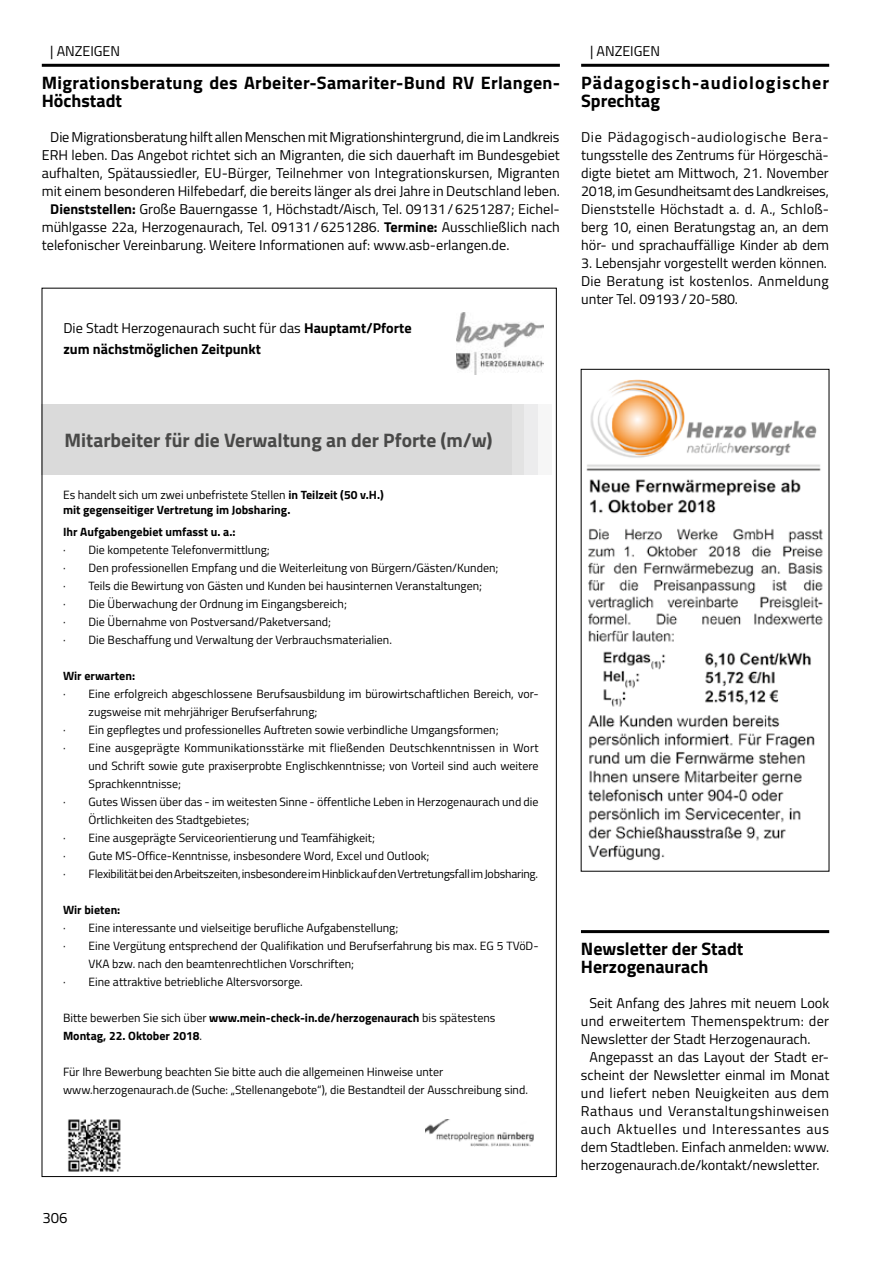
<style>
.page{position:relative;width:893px;height:1263px;background:#fff}
.page>*{position:absolute;margin:0;border:0;box-sizing:border-box;transform-origin:0 0}
.t1{font:700 19.5px "Titillium";color:#494948}
.t2{font:700 18px/18px "Titillium";letter-spacing:.015em;color:#000}
.t3{font:700 18px/18px "Titillium";letter-spacing:.06em;color:#000}
.t4{font:15px "Titillium";color:#000}
.t5{font:14.25px/18px "Titillium";color:#000;text-align:justify}
.t6{font:700 14.25px/21px "Titillium";color:#000}
.t7{font:14.25px "Titillium";letter-spacing:.03em;color:#000}
.t8{font:14.25px "Titillium";letter-spacing:.02em;color:#000}
.t9{font:14.25px "Titillium";letter-spacing:.04em;color:#000}
.t10{font:12px/18px "Titillium";color:#000}
.t11{font:700 12px/18px "Titillium";color:#000}
.t12{font:12px "Titillium";letter-spacing:-.02em;color:#000}
.s1{font-weight:700}
.s2{font-weight:400}
</style>
<div class="page">
<img style="left:586px;top:379px;width:237px;height:482px">
<hr style="left:42px;top:64px;width:518px;height:3px;background:#000">
<hr style="left:581px;top:64px;width:248px;height:3px;background:#000">
<div style="left:185px;top:404px;width:366px;height:71px;background:#f6f6f6"></div>
<div style="left:179px;top:404px;width:359px;height:71px;background:#ececed"></div>
<div style="left:179px;top:404px;width:344px;height:71px;background:#e3e3e3"></div>
<div style="left:42px;top:404px;width:470px;height:71px;background:#dadada"></div>
<img style="left:426px;top:1120px;width:108px;height:26px">
<img style="left:456px;top:312px;width:87px;height:63px">
<img style="left:68px;top:1119px;width:53px;height:53px">
<hr style="left:581px;top:930px;width:248px;height:3px;background:#000">
<p class="t5" style="left:50px;top:42px;width:71px">| ANZEIGEN</p>
<h2 class="t2" style="left:42px;top:73px;width:520px">Migrationsberatung des Arbeiter-Samariter-Bund RV Erlangen-<br>Höchstadt</h2>
<p class="t5" style="left:50px;top:127px;width:511px">Die Migrationsberatung hilft allen Menschen mit Migrationshintergrund, die im Landkreis</p>
<p class="t5" style="left:42px;top:145px;width:520px">ERH leben. Das Angebot richtet sich an Migranten, die sich dauerhaft im Bundesgebiet</p>
<p class="t5" style="left:42px;top:163px;width:520px">aufhalten, Spätaussiedler, EU-Bürger, Teilnehmer von Integrationskursen, Migranten</p>
<p class="t5" style="left:42px;top:181px;width:520px">mit einem besonderen Hilfebedarf, die bereits länger als drei Jahre in Deutschland leben.</p>
<p class="t5" style="left:50px;top:199px;width:511px"><span class="s1">Dienststellen:</span> Große Bauerngasse 1, Höchstadt/Aisch, Tel. 09131/6251287; Eichel-</p>
<p class="t5" style="left:42px;top:217px;width:520px">mühlgasse 22a, Herzogenaurach, Tel. 09131/6251286. <span class="s1">Termine:</span> Ausschließlich nach</p>
<p class="t5" style="left:42px;top:235px;width:469px">telefonischer Vereinbarung. Weitere Informationen auf: www.asb-erlangen.de.</p>
<p class="t6" style="left:63px;top:317px;width:350px"><span class="s2">Die Stadt Herzogenaurach sucht für das</span> Hauptamt/Pforte zum nächstmöglichen Zeitpunkt</p>
<p class="t5" style="left:590px;top:42px;width:71px">| ANZEIGEN</p>
<h2 class="t3" style="left:581px;top:73px;width:250px">Pädagogisch-audiologischer<br>Sprechtag</h2>
<p class="t5" style="left:581px;top:127px;width:249px">Die Pädagogisch-audiologische Bera&shy;tungsstelle des Zentrums für Hörgeschä&shy;digte bietet am Mittwoch, 21. November 2018, im Gesundheitsamt des Landkreises, Dienststelle Höchstadt a. d. A., Schloß&shy;berg 10, einen Beratungstag an, an dem hör- und sprachauffällige Kinder ab dem</p>
<p class="t5" style="left:581px;top:253px;width:249px;text-align:left">3. Lebensjahr vorgestellt werden können.<br>Die Beratung ist kostenlos. Anmeldung unter Tel. 09193/20-580.</p>
<h1 class="t1" style="left:65px;top:425px;width:429px">Mitarbeiter für die Verwaltung an der Pforte (m/w)</h1>
<p class="t11" style="left:63px;top:486px;width:322px;line-height:15px"><span class="s2">Es handelt sich um zwei unbefristete Stellen</span> in Teilzeit (50 v.H.) mit gegenseitiger Vertretung im Jobsharing.</p>
<p class="t11" style="left:63px;top:522px;width:174px">Ihr Aufgabengebiet umfasst u. a.:</p>
<p class="t10" style="left:63px;top:540px;width:437px">· Die kompetente Telefonvermittlung;<br>· Den professionellen Empfang und die Weiterleitung von Bürgern/Gästen/Kunden; · Teils die Bewirtung von Gästen und Kunden bei hausinternen Veranstaltungen;<br>· Die Überwachung der Ordnung im Eingangsbereich;<br>· Die Übernahme von Postversand/Paketversand;<br>· Die Beschaffung und Verwaltung der Verbrauchsmaterialien.</p>
<p class="t11" style="left:63px;top:666px;width:74px">Wir erwarten:</p>
<p class="t10" style="left:63px;top:684px;width:477px">· Eine erfolgreich abgeschlossene Berufsausbildung im bürowirtschaftlichen Bereich, vor-</p>
<p class="t10" style="left:89px;top:702px;width:230px">zugsweise mit mehrjähriger Berufserfahrung;</p>
<p class="t10" style="left:63px;top:720px;width:437px">· Ein gepflegtes und professionelles Auftreten sowie verbindliche Umgangsformen;</p>
<p class="t10" style="left:63px;top:738px;width:477px">· Eine ausgeprägte Kommunikationsstärke mit fließenden Deutschkenntnissen in Wort</p>
<p class="t10" style="left:89px;top:756px;width:451px">und Schrift sowie gute praxiserprobte Englischkenntnisse; von Vorteil sind auch weitere</p>
<p class="t10" style="left:89px;top:774px;width:94px">Sprachkenntnisse;</p>
<p class="t10" style="left:63px;top:792px;width:477px">· Gutes Wissen über das - im weitesten Sinne - öffentliche Leben in Herzogenaurach und die</p>
<p class="t10" style="left:89px;top:810px;width:162px">Örtlichkeiten des Stadtgebietes;</p>
<p class="t10" style="left:63px;top:828px;width:314px">· Eine ausgeprägte Serviceorientierung und Teamfähigkeit;</p>
<p class="t10" style="left:63px;top:846px;width:368px">· Gute MS-Office-Kenntnisse, insbesondere Word, Excel und Outlook;</p>
<p class="t12" style="left:63px;top:865px;width:477px">· Flexibilität bei den Arbeitszeiten, insbesondere im Hinblick auf den Vertretungsfall im Jobsharing.</p>
<p class="t11" style="left:63px;top:900px;width:59px">Wir bieten:</p>
<p class="t10" style="left:63px;top:918px;width:337px">· Eine interessante und vielseitige berufliche Aufgabenstellung;</p>
<p class="t10" style="left:63px;top:936px;width:477px">· Eine Vergütung entsprechend der Qualifikation und Berufserfahrung bis max. EG 5 TVöD-</p>
<p class="t10" style="left:89px;top:954px;width:267px">VKA bzw. nach den beamtenrechtlichen Vorschriften;</p>
<p class="t10" style="left:63px;top:972px;width:241px">· Eine attraktive betriebliche Altersvorsorge.</p>
<p class="t11" style="left:63px;top:1008px;width:434px"><span class="s2">Bitte bewerben Sie sich über</span> www.mein-check-in.de/herzogenaurach <span class="s2">bis spätestens<br></span>Montag, 22. Oktober 2018<span class="s2">.</span></p>
<p class="t10" style="left:63px;top:1062px;width:466px">Für Ihre Bewerbung beachten Sie bitte auch die allgemeinen Hinweise unter www.herzogenaurach.de (Suche: „Stellenangebote“), die Bestandteil der Ausschreibung sind.</p>
<p class="t4" style="left:43px;top:1206px;width:27px">306</p>
<h2 class="t2" style="left:581px;top:939px;width:164px">Newsletter der Stadt<br>Herzogenaurach</h2>
<p class="t5" style="left:589px;top:994px;width:241px">Seit Anfang des Jahres mit neuem Look</p>
<p class="t5" style="left:581px;top:1012px;width:250px">und erweitertem Themenspektrum: der</p>
<p class="t5" style="left:581px;top:1030px;width:231px">Newsletter der Stadt Herzogenaurach.</p>
<p class="t5" style="left:589px;top:1048px;width:241px">Angepasst an das Layout der Stadt er-</p>
<p class="t5" style="left:581px;top:1066px;width:250px">scheint der Newsletter einmal im Monat</p>
<p class="t8" style="left:581px;top:1083px;width:250px">und liefert neben Neuigkeiten aus dem</p>
<p class="t7" style="left:581px;top:1101px;width:250px">Rathaus und Veranstaltungshinweisen</p>
<p class="t9" style="left:581px;top:1119px;width:250px">auch Aktuelles und Interessantes aus</p>
<p class="t5" style="left:581px;top:1138px;width:250px">dem Stadtleben. Einfach anmelden: www.</p>
<p class="t5" style="left:581px;top:1156px;width:240px">herzogenaurach.de/kontakt/newsletter.</p>
</div>
